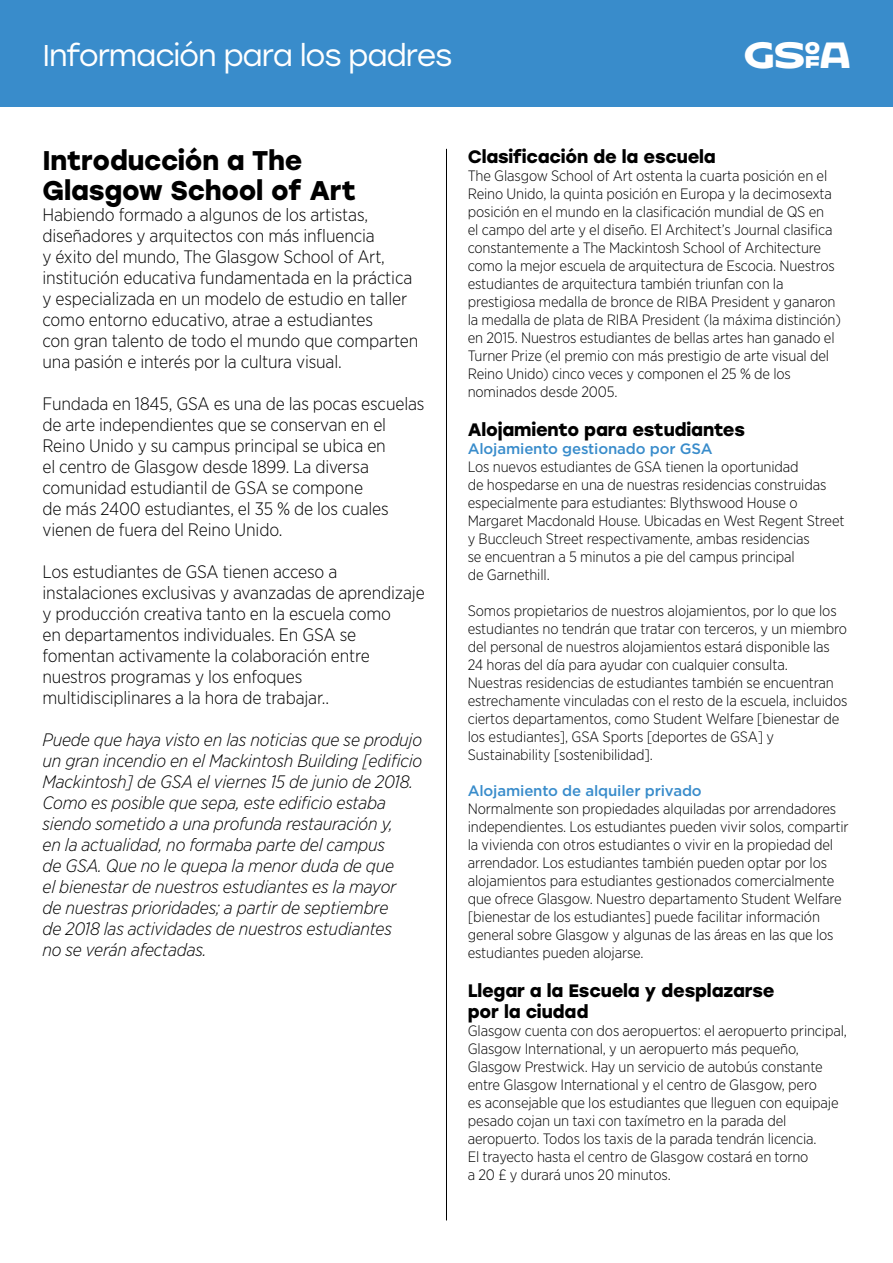
<style>
.page{position:relative;width:893px;height:1263px;background:#fff}
.page>*{position:absolute;margin:0;border:0;box-sizing:border-box;transform-origin:0 0}
.t1{font:30.3px "Hothouse";color:#fff}
.t2{font:30px "Stolzl";letter-spacing:-.04em;color:#fff}
.t3{font:700 27px/30px "Stolzl";letter-spacing:-.01em;color:#000}
.t4{font:300 18px/21px "Gotham Narrow";letter-spacing:-.01em;color:#000}
.t5{font:italic 300 18px/21px "Gotham Narrow";letter-spacing:-.01em;color:#000}
.t6{font:700 18px/21px "Stolzl";letter-spacing:-.01em;color:#000}
.t7{font:300 15px/18px "Gotham Narrow";letter-spacing:-.01em;color:#000}
.t8{font:500 15px "Gotham";letter-spacing:-.01em;color:#398ccb}
</style>
<div class="page">
<div style="left:0;top:0;width:893px;height:106px;background:#398ccb"></div>
<hr style="left:446px;top:149px;width:1px;height:1071px;background:#000">
<h2 class="t2" style="left:43px;top:34px;width:411px">Información para los padres</h2>
<h1 class="t1" style="left:744px;top:37px;width:108px">∂</h1>
<h3 class="t3" style="left:43px;top:144px;width:315px">Introducción a The<br>Glasgow School of Art</h3>
<p class="t4" style="left:43px;top:203px;width:377px">Habiendo formado a algunos de los artistas, diseñadores y arquitectos con más influencia<br>y éxito del mundo, The Glasgow School of Art, institución educativa fundamentada en la práctica y especializada en un modelo de estudio en taller como entorno educativo, atrae a estudiantes<br>con gran talento de todo el mundo que comparten una pasión e interés por la cultura visual.</p>
<p class="t4" style="left:43px;top:392px;width:383px">Fundada en 1845, GSA es una de las pocas escuelas de arte independientes que se conservan en el Reino Unido y su campus principal se ubica en<br>el centro de Glasgow desde 1899. La diversa comunidad estudiantil de GSA se compone<br>de más 2400 estudiantes, el 35 % de los cuales vienen de fuera del Reino Unido.</p>
<p class="t4" style="left:43px;top:560px;width:384px">Los estudiantes de GSA tienen acceso a instalaciones exclusivas y avanzadas de aprendizaje y producción creativa tanto en la escuela como<br>en departamentos individuales. En GSA se fomentan activamente la colaboración entre nuestros programas y los enfoques multidisciplinares a la hora de trabajar..</p>
<p class="t5" style="left:43px;top:728px;width:381px">Puede que haya visto en las noticias que se produjo un gran incendio en el Mackintosh Building [edificio Mackintosh] de GSA el viernes 15 de junio de 2018.<br>Como es posible que sepa, este edificio estaba siendo sometido a una profunda restauración y,<br>en la actualidad, no formaba parte del campus<br>de GSA. Que no le quepa la menor duda de que<br>el bienestar de nuestros estudiantes es la mayor<br>de nuestras prioridades; a partir de septiembre<br>de 2018 las actividades de nuestros estudiantes<br>no se verán afectadas.</p>
<p class="t6" style="left:468px;top:145px;width:250px">Clasificación de la escuela</p>
<p class="t7" style="left:468px;top:166px;width:375px">The Glasgow School of Art ostenta la cuarta posición en el Reino Unido, la quinta posición en Europa y la decimosexta posición en el mundo en la clasificación mundial de QS en<br>el campo del arte y el diseño. El Architect’s Journal clasifica constantemente a The Mackintosh School of Architecture como la mejor escuela de arquitectura de Escocia. Nuestros estudiantes de arquitectura también triunfan con la prestigiosa medalla de bronce de RIBA President y ganaron la medalla de plata de RIBA President (la máxima distinción) en 2015. Nuestros estudiantes de bellas artes han ganado el Turner Prize (el premio con más prestigio de arte visual del Reino Unido) cinco veces y componen el 25 % de los nominados desde 2005.</p>
<p class="t6" style="left:468px;top:418px;width:279px">Alojamiento para estudiantes</p>
<p class="t8" style="left:468px;top:439px;width:246px">Alojamiento gestionado por GSA</p>
<p class="t7" style="left:468px;top:457px;width:378px">Los nuevos estudiantes de GSA tienen la oportunidad<br>de hospedarse en una de nuestras residencias construidas especialmente para estudiantes: Blythswood House o Margaret Macdonald House. Ubicadas en West Regent Street y Buccleuch Street respectivamente, ambas residencias<br>se encuentran a 5 minutos a pie del campus principal<br>de Garnethill.</p>
<p class="t7" style="left:468px;top:601px;width:381px">Somos propietarios de nuestros alojamientos, por lo que los estudiantes no tendrán que tratar con terceros, y un miembro del personal de nuestros alojamientos estará disponible las 24 horas del día para ayudar con cualquier consulta.<br>Nuestras residencias de estudiantes también se encuentran estrechamente vinculadas con el resto de la escuela, incluidos ciertos departamentos, como Student Welfare [bienestar de los estudiantes], GSA Sports [deportes de GSA] y Sustainability [sostenibilidad].</p>
<p class="t8" style="left:468px;top:781px;width:236px">Alojamiento de alquiler privado</p>
<p class="t7" style="left:468px;top:799px;width:382px">Normalmente son propiedades alquiladas por arrendadores independientes. Los estudiantes pueden vivir solos, compartir la vivienda con otros estudiantes o vivir en la propiedad del arrendador. Los estudiantes también pueden optar por los alojamientos para estudiantes gestionados comercialmente que ofrece Glasgow. Nuestro departamento Student Welfare [bienestar de los estudiantes] puede facilitar información general sobre Glasgow y algunas de las áreas en las que los estudiantes pueden alojarse.</p>
<p class="t6" style="left:468px;top:979px;width:308px">Llegar a la Escuela y desplazarse por la ciudad</p>
<p class="t7" style="left:468px;top:1021px;width:381px">Glasgow cuenta con dos aeropuertos: el aeropuerto principal, Glasgow International, y un aeropuerto más pequeño, Glasgow Prestwick. Hay un servicio de autobús constante entre Glasgow International y el centro de Glasgow, pero<br>es aconsejable que los estudiantes que lleguen con equipaje pesado cojan un taxi con taxímetro en la parada del aeropuerto. Todos los taxis de la parada tendrán licencia.<br>El trayecto hasta el centro de Glasgow costará en torno<br>a 20 £ y durará unos 20 minutos.</p>
</div>
